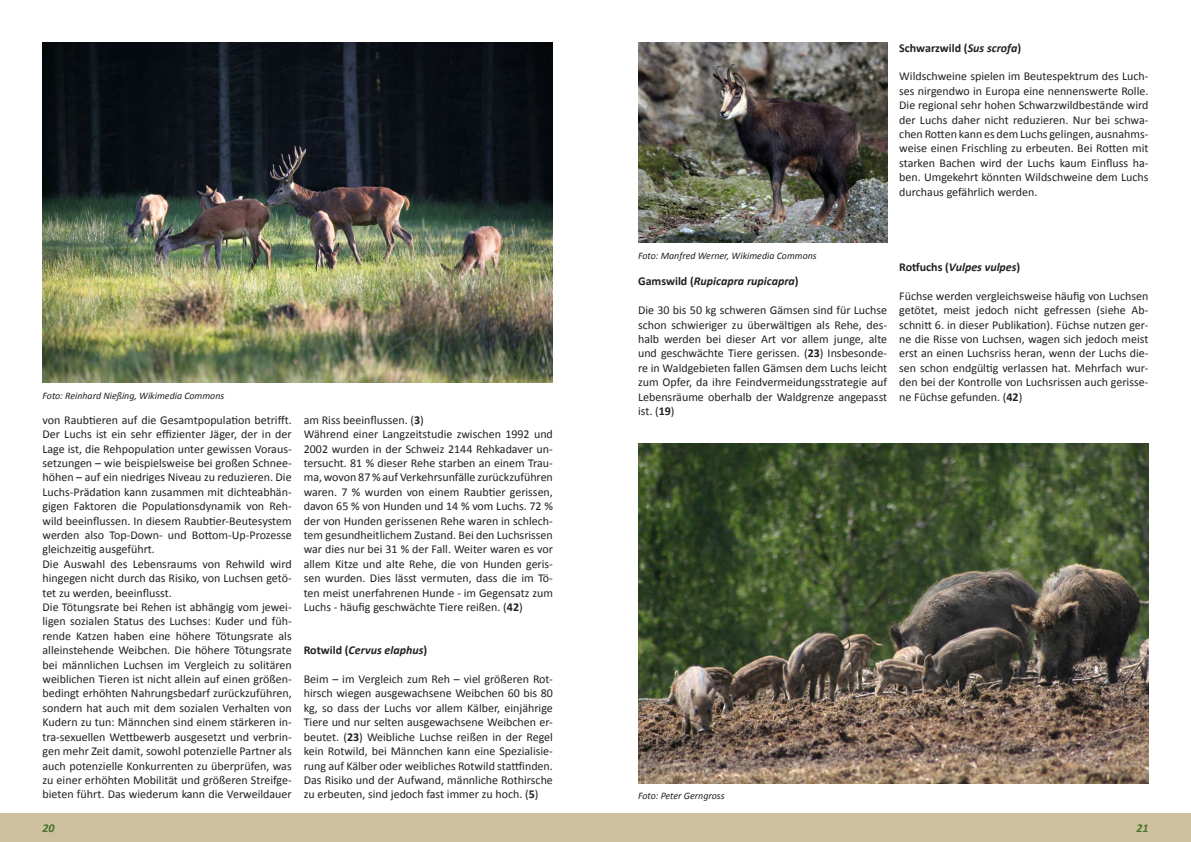
<style>
.page{position:relative;width:1191px;height:842px;background:#fff}
.page>*{position:absolute;margin:0;border:0;box-sizing:border-box;transform-origin:0 0}
.t1{font:12px/14.4px "Calibri";color:#231f20;text-align:justify}
.t2{font:italic 700 12px "Calibri";color:#231f20}
.t3{font:700 12px "Calibri";color:#231f20}
.t4{font:italic 700 12px "Calibri";color:#48742a}
.t5{font:italic 10px "Calibri";color:#231f20}
.s1{font-weight:700}
.s2{font-style:normal}
.s3{font-style:italic}
</style>
<div class="page">
<div style="left:0;top:814px;width:420px;height:28px;background:#cdc09f"></div>
<div style="left:346px;top:814px;width:249px;height:28px;background:#cdc09f"></div>
<div style="left:595px;top:814px;width:596px;height:28px;background:#cdc09f"></div>
<img style="left:43px;top:43px;width:510px;height:340px">
<img style="left:638px;top:43px;width:249px;height:200px">
<img style="left:638px;top:443px;width:510px;height:340px">
<p class="t5" style="left:43px;top:389px;width:183px">Foto: Reinhard Nießing, Wikimedia Commons</p>
<p class="t1" style="left:43px;top:412px;width:251px;text-align:left">von Raubtieren auf die Gesamtpopulation betrifft.<br>Der Luchs ist ein sehr effizienter Jäger, der in der Lage ist, die Rehpopulation unter gewissen Voraus&shy;setzungen – wie beispielsweise bei großen Schnee&shy;höhen – auf ein niedriges Niveau zu reduzieren. Die Luchs-Prädation kann zusammen mit dichteabhän&shy;gigen Faktoren die Populationsdynamik von Reh&shy;wild beeinflussen. In diesem Raubtier-Beutesystem werden also Top-Down- und Bottom-Up-Prozesse gleichzeitig ausgeführt.<br>Die Auswahl des Lebensraums von Rehwild wird hingegen nicht durch das Risiko, von Luchsen getö&shy;tet zu werden, beeinflusst.<br>Die Tötungsrate bei Rehen ist abhängig vom jewei&shy;ligen sozialen Status des Luchses: Kuder und füh&shy;rende Katzen haben eine höhere Tötungsrate als alleinstehende Weibchen. Die höhere Tötungsrate bei männlichen Luchsen im Vergleich zu solitären weiblichen Tieren ist nicht allein auf einen größen&shy;bedingt erhöhten Nahrungsbedarf zurückzuführen, sondern hat auch mit dem sozialen Verhalten von Kudern zu tun: Männchen sind einem stärkeren in&shy;tra-sexuellen Wettbewerb ausgesetzt und verbrin&shy;gen mehr Zeit damit, sowohl potenzielle Partner als auch potenzielle Konkurrenten zu überprüfen, was zu einer erhöhten Mobilität und größeren Streifge&shy;bieten führt. Das wiederum kann die Verweildauer</p>
<p class="t1" style="left:304px;top:412px;width:251px;text-align:left">am Riss beeinflussen. (<span class="s1">3</span>)<br>Während einer Langzeitstudie zwischen 1992 und 2002 wurden in der Schweiz 2144 Rehkadaver un&shy;tersucht. 81 % dieser Rehe starben an einem Trau&shy;ma, wovon 87 % auf Verkehrsunfälle zurückzufü hren waren. 7 % wurden von einem Raubtier gerissen, davon 65 % von Hunden und 14 % vom Luchs. 72 % der von Hunden gerissenen Rehe waren in schlech&shy;tem gesundheitlichem Zustand. Bei den Luchsrissen war dies nur bei 31 % der Fall. Weiter waren es vor allem Kitze und alte Rehe, die von Hunden geris&shy;sen wurden. Dies lässt vermuten, dass die im Tö&shy;ten meist unerfahrenen Hunde - im Gegensatz zum Luchs - häufig geschwächte Tiere reißen. (<span class="s1">42</span>)</p>
<p class="t2" style="left:304px;top:643px;width:125px"><span class="s2">Rotwild (</span>Cervus elaphus<span class="s2">)</span></p>
<p class="t1" style="left:304px;top:671px;width:251px">Beim – im Vergleich zum Reh – viel größeren Rot&shy;hirsch wiegen ausgewachsene Weibchen 60 bis 80 kg, so dass der Luchs vor allem Kälber, einjährige Tiere und nur selten ausgewachsene Weibchen er&shy;beutet. (<span class="s1">23</span>) Weibliche Luchse reißen in der Regel kein Rotwild, bei Männchen kann eine Spezialisie&shy;rung auf Kälber oder weibliches Rotwild stattfinden.<br>Das Risiko und der Aufwand, männliche Rothirsche zu erbeuten, sind jedoch fast immer zu hoch. (<span class="s1">5</span>)</p>
<p class="t3" style="left:899px;top:40px;width:123px">Schwarzwild (<span class="s3">Sus scrofa</span>)</p>
<p class="t1" style="left:899px;top:69px;width:251px">Wildschweine spielen im Beutespektrum des Luch&shy;ses nirgendwo in Europa eine nennenswerte Rolle.<br>Die regional sehr hohen Schwarzwildbestände wird der Luchs daher nicht reduzieren. Nur bei schwa&shy;chen Rotten kann es dem Luchs gelingen, ausnahms&shy;weise einen Frischling zu erbeuten. Bei Rotten mit starken Bachen wird der Luchs kaum Einfluss ha&shy;ben. Umgekehrt könnten Wildschweine dem Luchs durchaus gefährlich werden.</p>
<p class="t5" style="left:638px;top:249px;width:180px">Foto: Manfred Werner, Wikimedia Commons</p>
<p class="t2" style="left:638px;top:274px;width:162px"><span class="s2">Gamswild (</span>Rupicapra rupicapra<span class="s2">)</span></p>
<p class="t1" style="left:638px;top:302px;width:251px">Die 30 bis 50 kg schweren Gämsen sind fü r Luchse schon schwieriger zu ü berwältigen als Rehe, des&shy;halb werden bei dieser Art vor allem junge, alte und geschwächte Tiere gerissen. (<span class="s1">23</span>) Insbesonde&shy;re in Waldgebieten fallen Gämsen dem Luchs leicht zum Opfer, da ihre Feindvermeidungsstrategie auf Lebensräume oberhalb der Waldgrenze angepasst ist. (<span class="s1">19</span>)</p>
<p class="t2" style="left:899px;top:260px;width:123px"><span class="s2">Rotfuchs (</span>Vulpes vulpes<span class="s2">)</span></p>
<p class="t1" style="left:899px;top:288px;width:251px">Füchse werden vergleichsweise häufig von Luchsen getötet, meist jedoch nicht gefressen (siehe Ab&shy;schnitt 6. in dieser Publikation). Füchse nutzen ger&shy;ne die Risse von Luchsen, wagen sich jedoch meist erst an einen Luchsriss heran, wenn der Luchs die&shy;sen schon endgü ltig verlassen hat. Mehrfach wur&shy;den bei der Kontrolle von Luchsrissen auch gerisse&shy;ne Füchse gefunden. (<span class="s1">42</span>)</p>
<p class="t5" style="left:638px;top:790px;width:88px">Foto: Peter Gerngross</p>
<p class="t4" style="left:43px;top:820px;width:14px">20</p>
<p class="t4" style="left:1136px;top:820px;width:13px">21</p>
</div>
